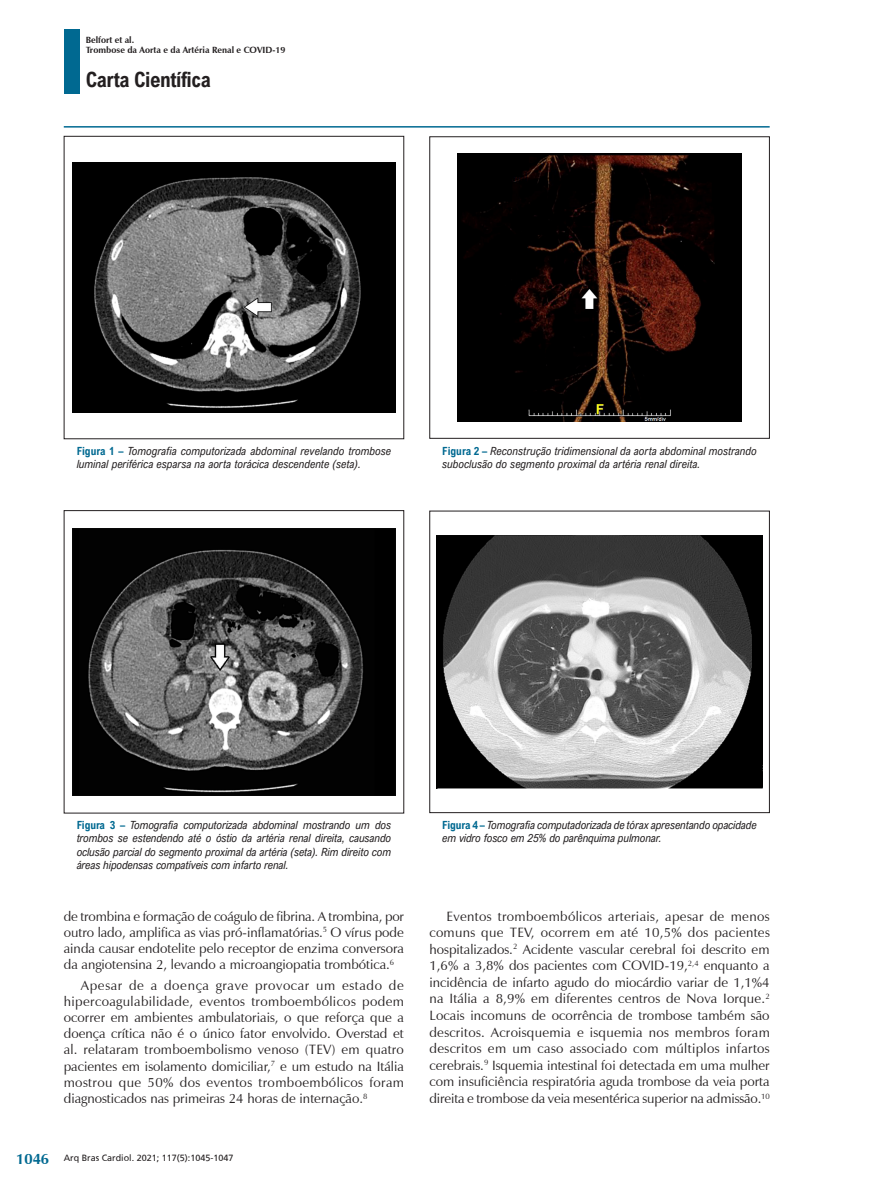
<style>
.page{position:relative;width:893px;height:1191px;background:#fff}
.page>*{position:absolute;margin:0;border:0;box-sizing:border-box;transform-origin:0 0}
.t1{font:700 21px "Arial Nova Cond";letter-spacing:-.02em;color:#231f20}
.t2{font:700 15px "Zapf Humanist 601 BT";color:#006991}
._01-TEXTO_BASICO{font:13.5px/16.6px "Zapf Humanist 601 BT";color:#231f20;text-align:justify}
._05_LEGENDA_TABELA{font:italic 11.25px/13.5px "Arial Nova Cond";color:#231f20}
.t3{font:700 9px/10.8px "Zapf Humanist 601 BT";color:#231f20}
.t4{font:9px "Frutiger";color:#231f20}
.s1{font-weight:700;font-style:normal;color:#006991}
</style>
<div class="page">
<hr style="left:64px;top:126px;width:706px;height:2px;background:#006991">
<div style="left:64px;top:29px;width:16px;height:65px;background:#006991"></div>
<img style="left:73px;top:162px;width:322px;height:251px">
<div style="left:430px;top:511px;width:340px;height:302px;border:1px solid #231f20"></div>
<img style="left:457px;top:153px;width:285px;height:269px">
<img style="left:72px;top:528px;width:324px;height:267px">
<img style="left:437px;top:535px;width:326px;height:253px">
<p class="t3" style="left:86px;top:34px;width:201px">Belfort et al.<br>Trombose da Aorta e da Artéria Renal e COVID-19</p>
<h1 class="t1" style="left:86px;top:67px;width:127px">Carta Científica</h1>
<p class="_05_LEGENDA_TABELA" style="left:77px;top:444px;width:316px"><span class="s1">Figura 1 –</span> Tomografia computorizada abdominal revelando trombose luminal periférica esparsa na aorta torácica descendente (seta).</p>
<p class="_05_LEGENDA_TABELA" style="left:442px;top:444px;width:316px"><span class="s1">Figura 2 –</span> Reconstrução tridimensional da aorta abdominal mostrando suboclusão do segmento proximal da artéria renal direita.</p>
<p class="_05_LEGENDA_TABELA" style="left:77px;top:818px;width:316px;text-align:justify"><span class="s1">Figura 3 –</span> Tomografia computorizada abdominal mostrando um dos trombos se estendendo até o óstio da artéria renal direita, causando oclusão parcial do segmento proximal da artéria (seta). Rim direito com áreas hipodensas compatíveis com infarto renal.</p>
<p class="_01-TEXTO_BASICO" style="left:64px;top:907px;width:342px;line-height:16.2px">de trombina e formação de coágulo de fibrina. A trombina, por outro lado, amplifica as vias pró-inflamatórias.<sup>5</sup> O vírus pode ainda causar endotelite pelo receptor de enzima conversora da angiotensina 2, levando a microangiopatia trombótica.<sup>6</sup></p>
<p class="_01-TEXTO_BASICO" style="left:64px;top:977px;width:342px;line-height:16.2px;text-indent:17px">Apesar de a doença grave provocar um estado de hipercoagulabilidade, eventos tromboembólicos podem ocorrer em ambientes ambulatoriais, o que reforça que a doença crítica não é o único fator envolvido. Overstad et al. relataram tromboembolismo venoso (TEV) em quatro pacientes em isolamento domiciliar,<sup>7</sup> e um estudo na Itália mostrou que 50% dos eventos tromboembólicos foram diagnosticados nas primeiras 24 horas de internação.<sup>8</sup></p>
<p class="t2" style="left:16px;top:1149px;width:34px">1046</p>
<p class="t4" style="left:64px;top:1153px;width:171px">Arq Bras Cardiol. 2021; 117(5):1045-1047</p>
<p class="_05_LEGENDA_TABELA" style="left:442px;top:818px;width:316px"><span class="s1">Figura 4 –</span> Tomografia computadorizada de tórax apresentando opacidade em vidro fosco em 25% do parênquima pulmonar.</p>
<p class="_01-TEXTO_BASICO" style="left:429px;top:907px;width:342px;text-indent:17px">Eventos tromboembólicos arteriais, apesar de menos comuns que TEV, ocorrem em até 10,5% dos pacientes hospitalizados.<sup>2</sup> Acidente vascular cerebral foi descrito em 1,6% a 3,8% dos pacientes com COVID-19,<sup>2,4</sup> enquanto a incidência de infarto agudo do miocárdio variar de 1,1%4 na Itália a 8,9% em diferentes centros de Nova Iorque.<sup>2<br></sup>Locais incomuns de ocorrência de trombose também são descritos. Acroisquemia e isquemia nos membros foram descritos em um caso associado com múltiplos infartos cerebrais.<sup>9</sup> Isquemia intestinal foi detectada em uma mulher com insuficiência respiratória aguda trombose da veia porta direita e trombose da veia mesentérica superior na admissão.<sup>10</sup></p>
</div>
